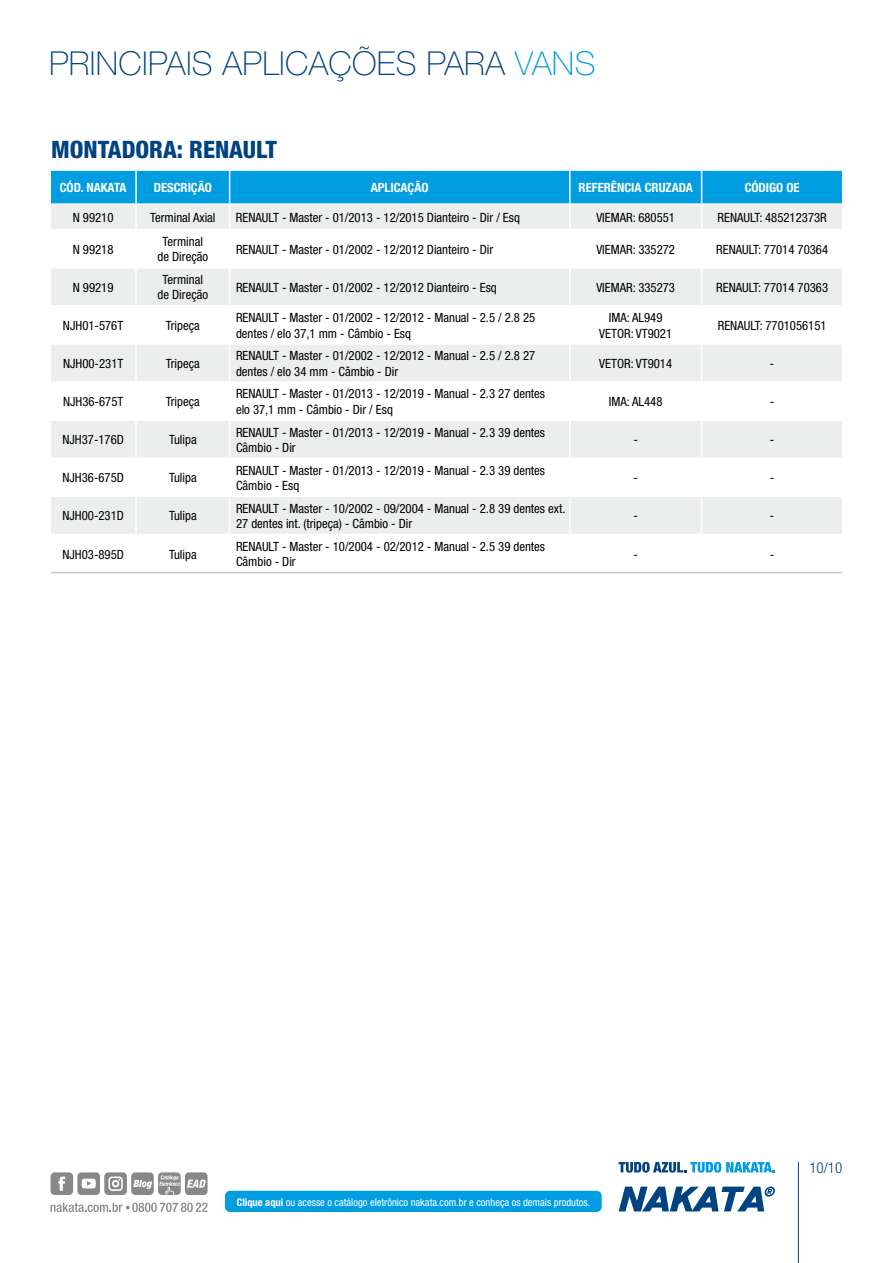
<style>
.page{position:relative;width:893px;height:1263px;background:#fff}
.page>*{position:absolute;margin:0;border:0;box-sizing:border-box;transform-origin:0 0}
.t1{font:100 33px "Helvetica Neue";letter-spacing:.01em;color:#004380}
.t2{font:800 condensed 24px "Helvetica Neue";color:#004380}
.t3{font:300 condensed 15px "Helvetica Neue";color:#004380}
.t4{font:condensed 12.75px/15.3px "Helvetica Neue";color:#000}
.t5{font:700 condensed 12.75px "Helvetica Neue";color:#fff}
.t6{font:condensed 10.5px "Helvetica Neue";color:#fff}
.s1{color:#009ee0}
.s2{font-weight:700}
</style>
<div class="page">
<div style="left:225px;top:1191px;width:377px;height:21px;background:#009ee0;border-radius:5px"></div>
<svg style="left:51px;top:269px;width:791px;height:265px;fill:#eceded"></svg>
<svg style="left:51px;top:170px;width:791px;height:59px;background:#6bc2e6"></svg>
<hr style="left:135px;top:268px;width:2px;height:37px;background:#fff">
<hr style="left:229px;top:268px;width:1px;height:37px;background:#fff">
<hr style="left:569px;top:268px;width:2px;height:37px;background:#fff">
<hr style="left:701px;top:268px;width:1px;height:37px;background:#fff">
<hr style="left:51px;top:305px;width:85px;height:2px;background:#fff">
<hr style="left:136px;top:305px;width:94px;height:2px;background:#fff">
<hr style="left:135px;top:307px;width:2px;height:36px;background:#fff">
<hr style="left:230px;top:305px;width:340px;height:2px;background:#fff">
<hr style="left:229px;top:307px;width:1px;height:36px;background:#fff">
<hr style="left:570px;top:305px;width:132px;height:2px;background:#fff">
<hr style="left:569px;top:307px;width:2px;height:36px;background:#fff">
<hr style="left:702px;top:305px;width:140px;height:2px;background:#fff">
<hr style="left:701px;top:307px;width:1px;height:36px;background:#fff">
<hr style="left:51px;top:343px;width:85px;height:2px;background:#fff">
<hr style="left:136px;top:343px;width:94px;height:2px;background:#fff">
<hr style="left:135px;top:345px;width:2px;height:36px;background:#fff">
<hr style="left:230px;top:343px;width:340px;height:2px;background:#fff">
<hr style="left:229px;top:345px;width:1px;height:36px;background:#fff">
<hr style="left:570px;top:343px;width:132px;height:2px;background:#fff">
<hr style="left:569px;top:345px;width:2px;height:36px;background:#fff">
<hr style="left:702px;top:343px;width:140px;height:2px;background:#fff">
<hr style="left:701px;top:345px;width:1px;height:36px;background:#fff">
<hr style="left:51px;top:381px;width:85px;height:2px;background:#fff">
<hr style="left:136px;top:381px;width:94px;height:2px;background:#fff">
<hr style="left:135px;top:383px;width:2px;height:36px;background:#fff">
<hr style="left:230px;top:381px;width:340px;height:2px;background:#fff">
<hr style="left:229px;top:383px;width:1px;height:36px;background:#fff">
<hr style="left:570px;top:381px;width:132px;height:2px;background:#fff">
<hr style="left:569px;top:383px;width:2px;height:36px;background:#fff">
<hr style="left:702px;top:381px;width:140px;height:2px;background:#fff">
<hr style="left:701px;top:383px;width:1px;height:36px;background:#fff">
<hr style="left:51px;top:419px;width:85px;height:2px;background:#fff">
<hr style="left:136px;top:419px;width:94px;height:2px;background:#fff">
<hr style="left:135px;top:421px;width:2px;height:36px;background:#fff">
<hr style="left:230px;top:419px;width:340px;height:2px;background:#fff">
<hr style="left:229px;top:421px;width:1px;height:36px;background:#fff">
<hr style="left:570px;top:419px;width:132px;height:2px;background:#fff">
<hr style="left:569px;top:421px;width:2px;height:36px;background:#fff">
<hr style="left:702px;top:419px;width:140px;height:2px;background:#fff">
<hr style="left:701px;top:421px;width:1px;height:36px;background:#fff">
<hr style="left:51px;top:457px;width:85px;height:2px;background:#fff">
<hr style="left:136px;top:457px;width:94px;height:2px;background:#fff">
<hr style="left:135px;top:459px;width:2px;height:37px;background:#fff">
<hr style="left:230px;top:457px;width:340px;height:2px;background:#fff">
<hr style="left:229px;top:459px;width:1px;height:37px;background:#fff">
<hr style="left:570px;top:457px;width:132px;height:2px;background:#fff">
<hr style="left:569px;top:459px;width:2px;height:37px;background:#fff">
<hr style="left:702px;top:457px;width:140px;height:2px;background:#fff">
<hr style="left:701px;top:459px;width:1px;height:37px;background:#fff">
<hr style="left:51px;top:496px;width:85px;height:1px;background:#fff">
<hr style="left:136px;top:496px;width:94px;height:1px;background:#fff">
<hr style="left:135px;top:497px;width:2px;height:37px;background:#fff">
<hr style="left:230px;top:496px;width:340px;height:1px;background:#fff">
<hr style="left:229px;top:497px;width:1px;height:37px;background:#fff">
<hr style="left:570px;top:496px;width:132px;height:1px;background:#fff">
<hr style="left:569px;top:497px;width:2px;height:37px;background:#fff">
<hr style="left:702px;top:496px;width:140px;height:1px;background:#fff">
<hr style="left:701px;top:497px;width:1px;height:37px;background:#fff">
<hr style="left:51px;top:572px;width:85px;height:1px;background:#c6c7c8">
<hr style="left:136px;top:572px;width:94px;height:1px;background:#c6c7c8">
<hr style="left:230px;top:572px;width:340px;height:1px;background:#c6c7c8">
<hr style="left:570px;top:572px;width:132px;height:1px;background:#c6c7c8">
<hr style="left:702px;top:572px;width:140px;height:1px;background:#c6c7c8">
<svg style="left:619px;top:1162px;width:156px;height:11px"></svg>
<svg style="left:619px;top:1186px;width:156px;height:25px"></svg>
<svg style="left:51px;top:1172px;width:157px;height:23px"></svg>
<svg style="left:51px;top:1202px;width:157px;height:10px"></svg>
<hr style="left:798px;top:1162px;width:1px;height:101px;background:#004380">
<h1 class="t1" style="left:49px;top:44px;width:548px">PRINCIPAIS APLICAÇÕES PARA <span class="s1">VANS</span></h1>
<h2 class="t2" style="left:51px;top:135px;width:227px">MONTADORA: RENAULT</h2>
<p class="t5" style="left:60px;top:180px;width:68px">CÓD. NAKATA</p>
<p class="t5" style="left:154px;top:180px;width:60px">DESCRIÇÃO</p>
<p class="t5" style="left:371px;top:180px;width:59px">APLICAÇÃO</p>
<p class="t5" style="left:579px;top:180px;width:116px">REFERÊNCIA CRUZADA</p>
<p class="t5" style="left:745px;top:180px;width:57px">CÓDIGO OE</p>
<p class="t4" style="left:73px;top:210px;width:42px">N 99210</p>
<p class="t4" style="left:150px;top:210px;width:67px">Terminal Axial</p>
<p class="t4" style="left:236px;top:210px;width:285px">RENAULT - Master - 01/2013 - 12/2015 Dianteiro - Dir / Esq</p>
<p class="t4" style="left:596px;top:210px;width:80px">VIEMAR: 680551</p>
<p class="t4" style="left:717px;top:210px;width:111px">RENAULT: 485212373R</p>
<p class="t4" style="left:73px;top:241px;width:42px">N 99218</p>
<p class="t4" style="left:158px;top:234px;width:52px;text-align:center">Terminal de Direção</p>
<p class="t4" style="left:236px;top:241px;width:259px">RENAULT - Master - 01/2002 - 12/2012 Dianteiro - Dir</p>
<p class="t4" style="left:596px;top:241px;width:80px">VIEMAR: 335272</p>
<p class="t4" style="left:716px;top:241px;width:113px">RENAULT: 77014 70364</p>
<p class="t4" style="left:73px;top:280px;width:42px">N 99219</p>
<p class="t4" style="left:158px;top:272px;width:52px;text-align:center">Terminal de Direção</p>
<p class="t4" style="left:236px;top:280px;width:262px">RENAULT - Master - 01/2002 - 12/2012 Dianteiro - Esq</p>
<p class="t4" style="left:596px;top:280px;width:80px">VIEMAR: 335273</p>
<p class="t4" style="left:716px;top:280px;width:113px">RENAULT: 77014 70363</p>
<p class="t4" style="left:63px;top:318px;width:62px">NJH01-576T</p>
<p class="t4" style="left:166px;top:318px;width:35px">Tripeça</p>
<p class="t4" style="left:236px;top:310px;width:301px">RENAULT - Master - 01/2002 - 12/2012 - Manual - 2.5 / 2.8 25 dentes / elo 37,1 mm - Câmbio - Esq</p>
<p class="t4" style="left:599px;top:310px;width:74px;text-align:center">IMA: AL949<br>VETOR: VT9021</p>
<p class="t4" style="left:718px;top:318px;width:110px">RENAULT: 7701056151</p>
<p class="t4" style="left:63px;top:356px;width:62px">NJH00-231T</p>
<p class="t4" style="left:166px;top:356px;width:35px">Tripeça</p>
<p class="t4" style="left:236px;top:348px;width:301px">RENAULT - Master - 01/2002 - 12/2012 - Manual - 2.5 / 2.8 27 dentes / elo 34 mm - Câmbio - Dir</p>
<p class="t4" style="left:599px;top:356px;width:74px">VETOR: VT9014</p>
<p class="t4" style="left:770px;top:356px;width:6px">-</p>
<p class="t4" style="left:63px;top:394px;width:62px">NJH36-675T</p>
<p class="t4" style="left:166px;top:394px;width:35px">Tripeça</p>
<p class="t4" style="left:236px;top:386px;width:311px">RENAULT - Master - 01/2013 - 12/2019 - Manual - 2.3 27 dentes elo 37,1 mm - Câmbio - Dir / Esq</p>
<p class="t4" style="left:609px;top:394px;width:55px">IMA: AL448</p>
<p class="t4" style="left:770px;top:394px;width:6px">-</p>
<p class="t4" style="left:62px;top:432px;width:63px">NJH37-176D</p>
<p class="t4" style="left:169px;top:432px;width:29px">Tulipa</p>
<p class="t4" style="left:236px;top:424px;width:311px">RENAULT - Master - 01/2013 - 12/2019 - Manual - 2.3 39 dentes<br>Câmbio - Dir</p>
<p class="t4" style="left:633px;top:432px;width:6px">-</p>
<p class="t4" style="left:770px;top:432px;width:6px">-</p>
<p class="t4" style="left:62px;top:470px;width:63px">NJH36-675D</p>
<p class="t4" style="left:169px;top:470px;width:29px">Tulipa</p>
<p class="t4" style="left:236px;top:462px;width:311px">RENAULT - Master - 01/2013 - 12/2019 - Manual - 2.3 39 dentes<br>Câmbio - Esq</p>
<p class="t4" style="left:62px;top:508px;width:63px">NJH00-231D</p>
<p class="t4" style="left:169px;top:508px;width:29px">Tulipa</p>
<p class="t4" style="left:236px;top:500px;width:331px">RENAULT - Master - 10/2002 - 09/2004 - Manual - 2.8 39 dentes ext.<br>27 dentes int. (tripeça) - Câmbio - Dir</p>
<p class="t4" style="left:62px;top:546px;width:63px">NJH03-895D</p>
<p class="t4" style="left:169px;top:546px;width:29px">Tulipa</p>
<p class="t4" style="left:236px;top:539px;width:311px">RENAULT - Master - 10/2004 - 02/2012 - Manual - 2.5 39 dentes<br>Câmbio - Dir</p>
<p class="t4" style="left:633px;top:470px;width:6px">-</p>
<p class="t4" style="left:770px;top:470px;width:6px">-</p>
<p class="t4" style="left:633px;top:508px;width:6px">-</p>
<p class="t4" style="left:770px;top:508px;width:6px">-</p>
<p class="t4" style="left:633px;top:546px;width:6px">-</p>
<p class="t4" style="left:770px;top:546px;width:6px">-</p>
<p class="t6" style="left:237px;top:1196px;width:355px"><span class="s2">Clique aqui</span> ou acesse o catálogo eletrônico nakata.com.br e conheça os demais produtos.</p>
<p class="t3" style="left:809px;top:1159px;width:34px">10/10</p>
</div>
